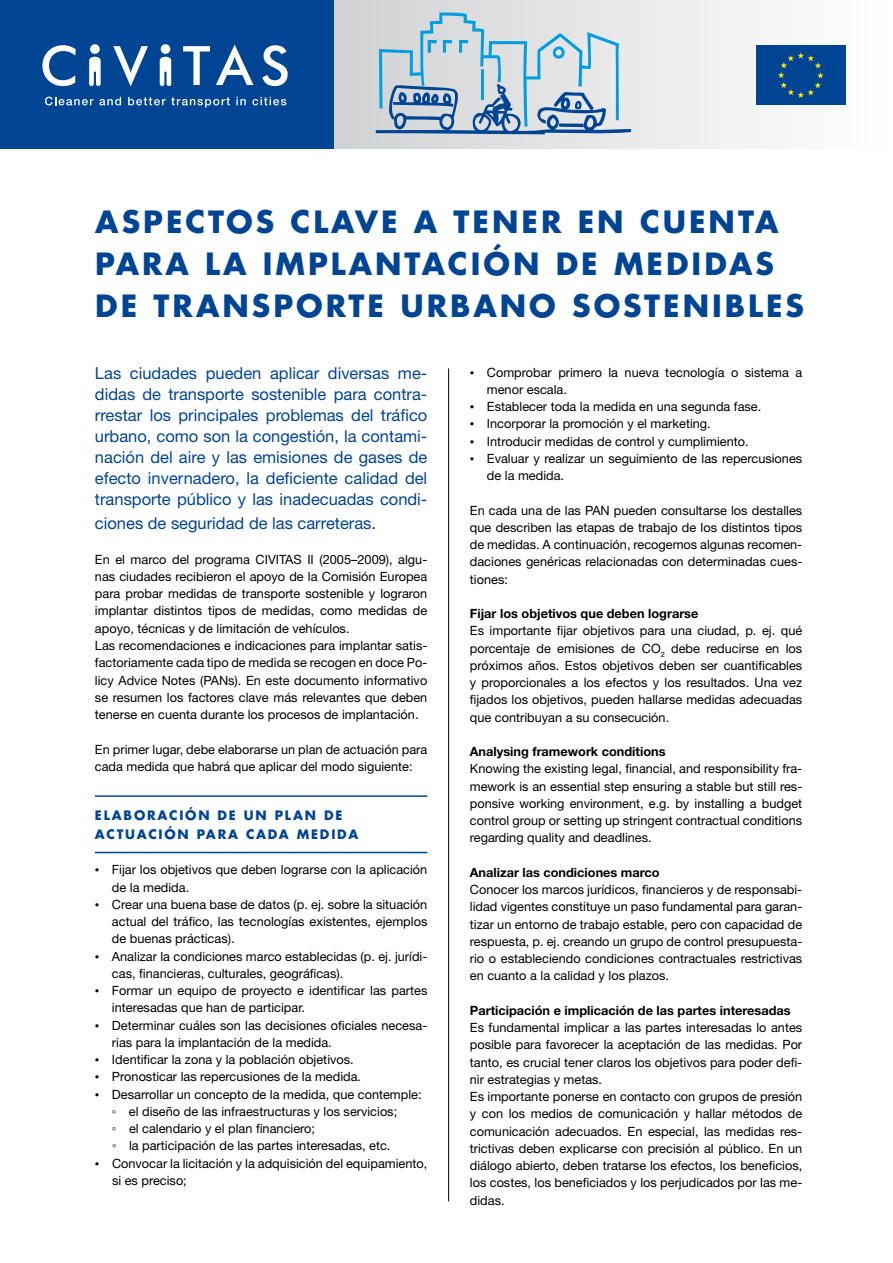
<style>
.page{position:relative;width:893px;height:1263px;background:#fff}
.page>*{position:absolute;margin:0;border:0;box-sizing:border-box;transform-origin:0 0}
.t1{font:700 30px/42px "Futura Com";letter-spacing:.1em;color:#004494}
.t2{font:16.5px/21px "Helvetica Neue LT Pro";color:#004494;text-align:justify}
.t3{font:12.75px/17.2px "Helvetica Neue LT Pro";color:#000}
.t4{font:700 12.75px "Helvetica Neue LT Pro";color:#000}
.t5{font:700 12.75px "Futura Com";color:#004494}
.s1{font-family:"Times New Roman"}
.s2{font-family:"Arial Narrow"}
</style>
<div class="page">
<div style="left:333px;top:0;width:560px;height:149px;background:linear-gradient(to right,#d1d2d3,#fefeff)"></div>
<div style="left:0;top:0;width:334px;height:149px;background:#004494"></div>
<svg style="left:42px;top:44px;width:246px;height:43px"></svg>
<svg style="left:45px;top:97px;width:76px;height:8px"></svg>
<svg style="left:128px;top:97px;width:102px;height:11px"></svg>
<svg style="left:236px;top:97px;width:10px;height:8px"></svg>
<svg style="left:252px;top:97px;width:34px;height:8px"></svg>
<div style="left:756px;top:46px;width:89px;height:59px;background:#004494"></div>
<svg style="left:778px;top:52px;width:46px;height:46px"></svg>
<svg style="left:376px;top:12px;width:255px;height:123px;background:#b2c8d7"></svg>
<hr style="left:95px;top:795px;width:332px;height:2px;background:#004494">
<hr style="left:95px;top:852px;width:332px;height:1px;background:#004494">
<hr style="left:448px;top:368px;width:1px;height:833px;background:#000">
<h1 class="t1" style="left:95px;top:200px;width:710px">ASPECTOS CLAVE A TENER EN CUENTA<br>PARA LA IMPLANTACIÓN DE MEDIDAS<br>DE TRANSPORTE URBANO SOSTENIBLES</h1>
<p class="t2" style="left:95px;top:363px;width:334px">Las ciudades pueden aplicar diversas me&shy;didas de transporte sostenible para contra&shy;rrestar los principales problemas del tráfico urbano, como son la congestión, la contami&shy;nación del aire y las emisiones de gases de efecto invernadero, la deficiente calidad del transporte público y las inadecuadas condi-</p>
<p class="t2" style="left:95px;top:513px;width:283px">ciones de seguridad de las carreteras.</p>
<p class="t3" style="left:95px;top:550px;width:334px">En el marco del programa CIVITAS II (2005–2009), algu&shy;nas ciudades recibieron el apoyo de la Comisión Europea para probar medidas de transporte sostenible y lograron implantar distintos tipos de medidas, como medidas de apoyo, técnicas y de limitación de vehículos.<br>Las recomendaciones e indicaciones para implantar satis&shy;factoriamente cada tipo de medida se recogen en doce Po&shy;licy Advice Notes (PANs). En este documento informativo se resumen los factores clave más relevantes que deben tenerse en cuenta durante los procesos de implantación.</p>
<p class="t3" style="left:95px;top:740px;width:334px">En primer lugar, debe elaborarse un plan de actuación para cada medida que habrá que aplicar del modo siguiente:</p>
<p class="t5" style="left:95px;top:806px;width:21px">ELABORACIÓN</p>
<p class="t5" style="left:218px;top:806px;width:10px">DE</p>
<p class="t5" style="left:244px;top:806px;width:12px">UN</p>
<p class="t5" style="left:275px;top:806px;width:11px">PLAN</p>
<p class="t5" style="left:324px;top:806px;width:10px">DE</p>
<p class="t5" style="left:95px;top:824px;width:12px">ACTUACIÓN</p>
<p class="t5" style="left:197px;top:824px;width:12px">PARA</p>
<p class="t5" style="left:246px;top:824px;width:12px">CADA</p>
<p class="t5" style="left:297px;top:824px;width:12px">MEDIDA</p>
<p class="t3" style="left:112px;top:861px;width:317px;text-indent:-17px"><span class="s1">•</span> Fijar los objetivos que deben lograrse con la aplicación de la medida.</p>
<p class="t3" style="left:112px;top:895px;width:317px;text-align:justify;text-indent:-17px"><span class="s1">•</span> Crear una buena base de datos (p. ej. sobre la situación actual del tráfico, las tecnologías existentes, ejemplos de buenas prácticas).</p>
<p class="t3" style="left:112px;top:947px;width:317px;text-indent:-17px"><span class="s1">•</span> Analizar la condiciones marco establecidas (p. ej. jurídi&shy;cas, financieras, culturales, geográficas).</p>
<p class="t3" style="left:112px;top:982px;width:317px;text-indent:-17px"><span class="s1">•</span> Formar un equipo de proyecto e identificar las partes interesadas que han de participar.</p>
<p class="t3" style="left:112px;top:1016px;width:317px;text-indent:-17px"><span class="s1">•</span> Determinar cuáles son las decisiones oficiales necesa&shy;rias para la implantación de la medida.</p>
<p class="t3" style="left:95px;top:1051px;width:260px"><span class="s1">•</span> Identificar la zona y la población objetivos.</p>
<p class="t3" style="left:95px;top:1068px;width:268px"><span class="s1">•</span> Pronosticar las repercusiones de la medida.</p>
<p class="t3" style="left:112px;top:1085px;width:311px;text-indent:-17px"><span class="s1">•</span> Desarrollar un concepto de la medida, que contemple: <span class="s2">◦</span> el diseño de las infraestructuras y los servicios;<br><span class="s2">◦</span> el calendario y el plan financiero;<br><span class="s2">◦</span> la participación de las partes interesadas, etc.</p>
<p class="t3" style="left:112px;top:1154px;width:317px;text-indent:-17px"><span class="s1">•</span> Convocar la licitación y la adquisición del equipamiento, si es preciso;</p>
<p class="t3" style="left:487px;top:363px;width:317px;text-indent:-17px"><span class="s1">•</span> Comprobar primero la nueva tecnología o sistema a menor escala.</p>
<p class="t3" style="left:470px;top:398px;width:293px"><span class="s1">•</span> Establecer toda la medida en una segunda fase.</p>
<p class="t3" style="left:470px;top:415px;width:242px"><span class="s1">•</span> Incorporar la promoción y el marketing.</p>
<p class="t3" style="left:470px;top:432px;width:280px"><span class="s1">•</span> Introducir medidas de control y cumplimiento.</p>
<p class="t3" style="left:487px;top:449px;width:317px;text-indent:-17px"><span class="s1">•</span> Evaluar y realizar un seguimiento de las repercusiones de la medida.</p>
<p class="t3" style="left:470px;top:501px;width:334px;text-align:justify">En cada una de las PAN pueden consultarse los destalles que describen las etapas de trabajo de los distintos tipos de medidas. A continuación, recogemos algunas recomen&shy;daciones genéricas relacionadas con determinadas cues&shy;tiones:</p>
<p class="t4" style="left:470px;top:606px;width:230px">Fijar los objetivos que deben lograrse</p>
<p class="t3" style="left:470px;top:622px;width:334px;text-align:justify">Es importante fijar objetivos para una ciudad, p. ej. qué porcentaje de emisiones de CO<sub>2</sub> debe reducirse en los próximos años. Estos objetivos deben ser cuantificables y proporcionales a los efectos y los resultados. Una vez fijados los objetivos, pueden hallarse medidas adecuadas que contribuyan a su consecución.</p>
<p class="t4" style="left:470px;top:744px;width:197px">Analysing framework conditions</p>
<p class="t3" style="left:470px;top:760px;width:334px;text-align:justify">Knowing the existing legal, financial, and responsibility fra&shy;mework is an essential step ensuring a stable but still res&shy;ponsive working environment, e.g. by installing a budget control group or setting up stringent contractual conditions regarding quality and deadlines.</p>
<p class="t4" style="left:470px;top:864px;width:191px">Analizar las condiciones marco</p>
<p class="t3" style="left:470px;top:881px;width:334px;text-align:justify">Conocer los marcos jurídicos, financieros y de responsabi&shy;lidad vigentes constituye un paso fundamental para garan&shy;tizar un entorno de trabajo estable, pero con capacidad de respuesta, p. ej. creando un grupo de control presupuesta&shy;rio o estableciendo condiciones contractuales restrictivas en cuanto a la calidad y los plazos.</p>
<p class="t4" style="left:470px;top:1002px;width:322px">Participación e implicación de las partes interesadas</p>
<p class="t3" style="left:470px;top:1019px;width:334px">Es fundamental implicar a las partes interesadas lo antes posible para favorecer la aceptación de las medidas. Por tanto, es crucial tener claros los objetivos para poder defi&shy;nir estrategias y metas.<br>Es importante ponerse en contacto con grupos de presión y con los medios de comunicación y hallar métodos de comunicación adecuados. En especial, las medidas res&shy;trictivas deben explicarse con precisión al público. En un diálogo abierto, deben tratarse los efectos, los beneficios, los costes, los beneficiados y los perjudicados por las me&shy;didas.</p>
</div>
